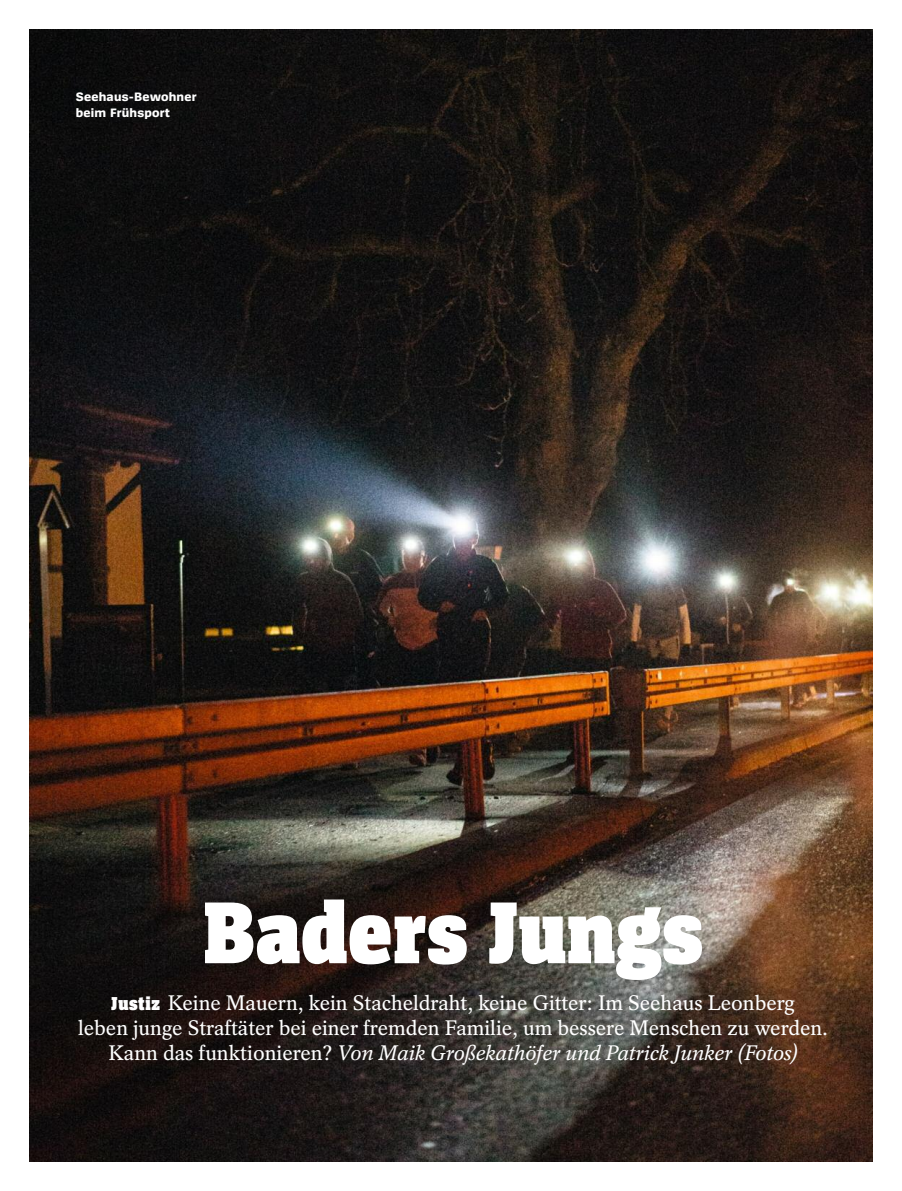
<style>
.page{position:relative;width:902px;height:1191px;background:#fff}
.page>*{position:absolute;margin:0;border:0;box-sizing:border-box;transform-origin:0 0}
.t1{font:900 91.5px "Spiegel Slab 4 Cd";letter-spacing:.01em;color:#fff}
.t2{font:21px/25px "Spiegel Serif Text";color:#fff;text-align:center}
.t3{font:800 12.75px/15.8px "Spiegel Sans 4";letter-spacing:.02em;color:#fff}
.s1{font-family:"Spiegel Slab 4 Cd";font-weight:900;font-size:19.5px}
.s2{font-style:italic}
</style>
<div class="page">
<img style="left:30px;top:30px;width:842px;height:1131px">
<p class="t3" style="left:76px;top:90px;width:122px">Seehaus-Bewohner beim Frühsport</p>
<h1 class="t1" style="left:203px;top:899px;width:501px">Baders Jungs</h1>
<p class="t2" style="left:78px;top:992px;width:751px"><span class="s1">Justiz</span> Keine Mauern, kein Stacheldraht, keine Gitter: Im Seehaus Leonberg<br>leben junge Straftäter bei einer fremden Familie, um bessere Menschen zu werden.<br>Kann das funktionieren? <span class="s2">Von Maik Großekathöfer und Patrick Junker (Fotos)</span></p>
</div>
